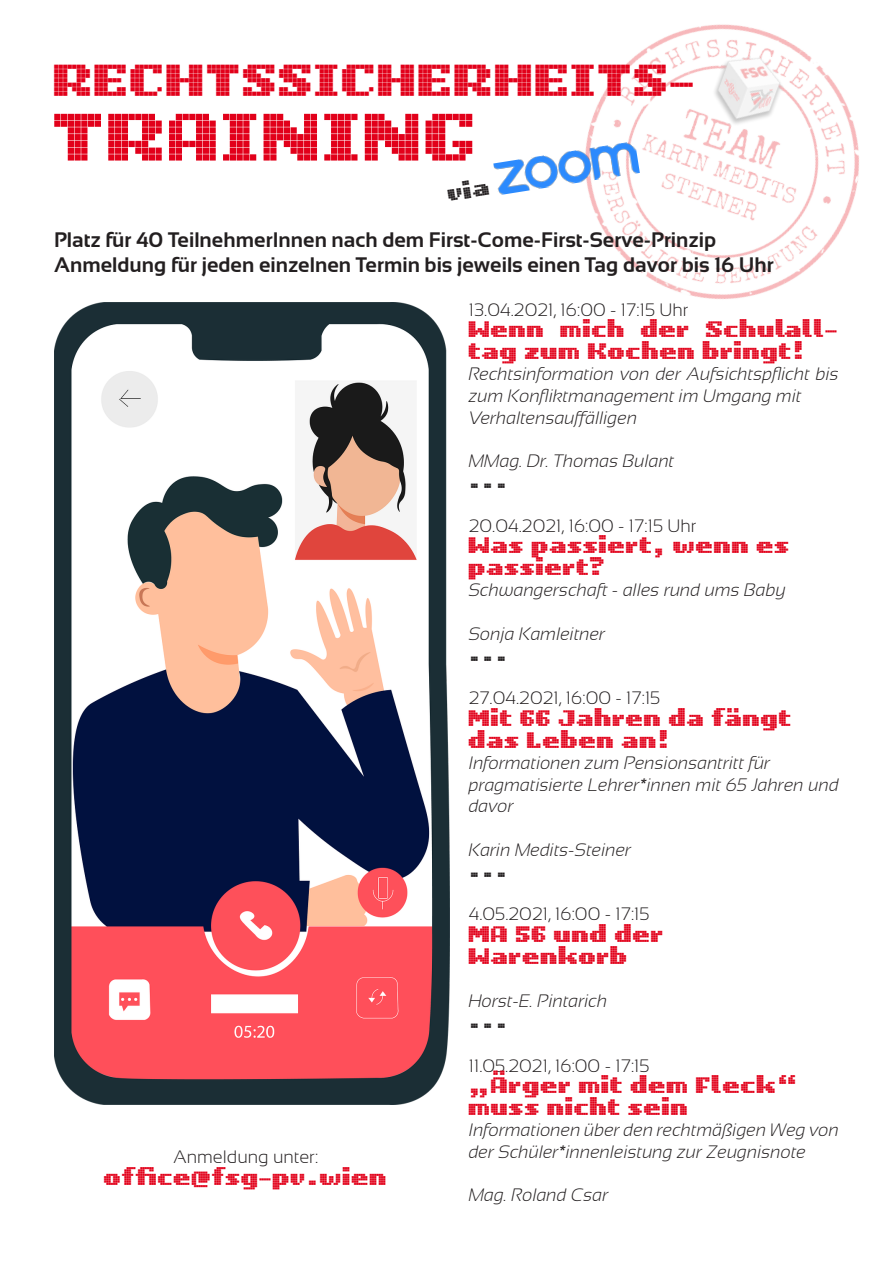
<style>
.page{position:relative;width:893px;height:1263px;background:#fff}
.page>*{position:absolute;margin:0;border:0;box-sizing:border-box;transform-origin:0 0}
.t1{font:900 54px "Unibody 8 Pro";color:#e2001a}
.t2{font:900 36px "Unibody 8 Pro";color:#e2001a}
.t3{font:700 21px "Sansation";color:#231f20}
.t4{font:italic 300 18px/21.6px "Sansation";color:#231f20}
.t5{font:900 18px/21.6px "Unibody 8 Pro";color:#e2001a}
.t6{font:300 18px "Sansation";color:#231f20}
.t7{font:900 18px "Unibody 8 Pro";color:#231f20}
</style>
<div class="page">
<img style="left:586px;top:24px;width:273px;height:275px">
<img style="left:54px;top:302px;width:395px;height:802px">
<img style="left:493px;top:141px;width:147px;height:54px">
<p class="t2" style="left:54px;top:51px;width:645px">RECHTSSICHERHEITS-</p>
<p class="t1" style="left:54px;top:94px;width:427px">TRAINING</p>
<p class="t3" style="left:54px;top:228px;width:664px">Platz für 40 TeilnehmerInnen nach dem First-Come-First-Serve-Prinzip</p>
<p class="t3" style="left:54px;top:253px;width:721px">Anmeldung für jeden einzelnen Termin bis jeweils einen Tag davor bis 16 Uhr</p>
<p class="t6" style="left:469px;top:299px;width:221px">13.04.2021, 16:00 - 17:15 Uhr</p>
<p class="t5" style="left:469px;top:320px;width:372px">Wenn mich der Schulall&shy;tag zum Kochen bringt!</p>
<p class="t4" style="left:469px;top:363px;width:372px">Rechtsinformation von der Aufsichtspflicht bis zum Konfliktmanagement im Umgang mit</p>
<p class="t4" style="left:469px;top:406px;width:170px">Verhaltensauffälligen</p>
<p class="t4" style="left:469px;top:450px;width:207px">MMag. Dr. Thomas Bulant</p>
<p class="t7" style="left:469px;top:466px;width:42px">...</p>
<p class="t6" style="left:469px;top:515px;width:229px">20.04.2021, 16:00 - 17:15 Uhr</p>
<p class="t5" style="left:469px;top:536px;width:323px">Was passiert, wenn es passiert?</p>
<p class="t4" style="left:469px;top:579px;width:319px">Schwangerschaft - alles rund ums Baby</p>
<p class="t4" style="left:469px;top:622px;width:138px">Sonja Kamleitner</p>
<p class="t7" style="left:469px;top:639px;width:42px">...</p>
<p class="t6" style="left:469px;top:688px;width:193px">27.04.2021, 16:00 - 17:15</p>
<p class="t5" style="left:469px;top:708px;width:325px">Mit 66 Jahren da fängt das Leben an!</p>
<p class="t4" style="left:469px;top:752px;width:303px">Informationen zum Pensionsantritt für</p>
<p class="t4" style="left:469px;top:774px;width:372px">pragmatisierte Lehrer*innen mit 65 Jahren und davor</p>
<p class="t4" style="left:469px;top:838px;width:164px">Karin Medits-Steiner</p>
<p class="t7" style="left:469px;top:855px;width:42px">...</p>
<p class="t6" style="left:469px;top:904px;width:182px">4.05.2021, 16:00 - 17:15</p>
<p class="t5" style="left:469px;top:924px;width:197px">MA 56 und der</p>
<p class="t5" style="left:469px;top:946px;width:161px">Warenkorb</p>
<p class="t4" style="left:469px;top:990px;width:140px">Horst-E. Pintarich</p>
<p class="t7" style="left:469px;top:1006px;width:42px">...</p>
<p class="t6" style="left:469px;top:1055px;width:182px">11.05.2021, 16:00 - 17:15</p>
<p class="t5" style="left:469px;top:1076px;width:332px">„Ärger mit dem Fleck“ muss nicht sein</p>
<p class="t4" style="left:469px;top:1119px;width:372px">Informationen über den rechtmäßigen Weg von der Schüler*innenleistung zur Zeugnisnote</p>
<p class="t4" style="left:469px;top:1184px;width:141px">Mag. Roland Csar</p>
<p class="t6" style="left:174px;top:1147px;width:146px">Anmeldung unter:</p>
<p class="t5" style="left:104px;top:1167px;width:285px">office@fsg-pv.wien</p>
</div>
